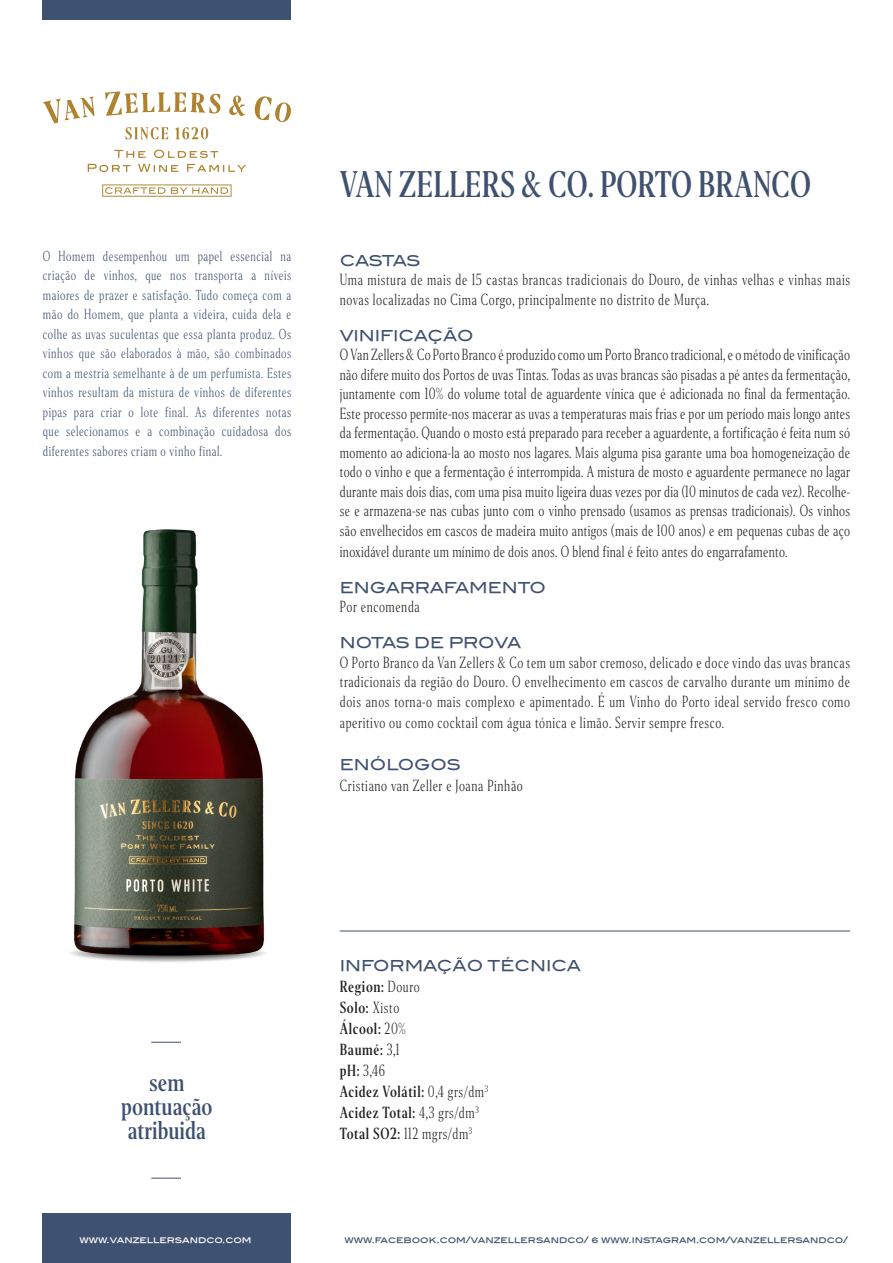
<style>
.page{position:relative;width:893px;height:1263px;background:#fff}
.page>*{position:absolute;margin:0;border:0;box-sizing:border-box;transform-origin:0 0}
.t1{font:500 34.5px "Editor Condensed";color:#3f5170}
.t2{font:500 24px/24px "Editor Condensed";color:#3f5170}
.t3{font:300 15px/19.5px "Editor Condensed";letter-spacing:.04em;color:#231f20;text-align:justify}
.t4{font:500 15px "Editor Condensed";letter-spacing:.04em;color:#231f20}
.t5{font:300 15px "Editor Condensed";letter-spacing:.02em;color:#231f20}
.t6{font:15px "Blair Md ITCTT Medium";letter-spacing:-.01em;color:#3f5170}
.t7{font:300 13.5px/19.5px "Editor Condensed";letter-spacing:.04em;color:#3f5170;text-align:justify}
.t8{font:9px "Blair Md ITCTT Medium";letter-spacing:-.005em;color:#3f5170}
.t9{font:9px "Blair Md ITCTT Medium";letter-spacing:-.005em;color:#fff}
.s1{font-weight:300}
.s2{font-weight:500}
</style>
<div class="page">
<div style="left:43px;top:1213px;width:248px;height:50px;background:#3f5170"></div>
<svg style="left:43px;top:91px;width:248px;height:106px"></svg>
<div style="left:43px;top:0;width:248px;height:19px;background:#3f5170"></div>
<hr style="left:340px;top:931px;width:510px;height:1px;background:#3f5170">
<img style="left:70px;top:529px;width:196px;height:433px">
<hr style="left:151px;top:1042px;width:30px;height:1px;background:#3f5170">
<hr style="left:151px;top:1178px;width:30px;height:1px;background:#3f5170">
<p class="t7" style="left:43px;top:246px;width:250px">O Homem desempenhou um papel essencial na criação de vinhos, que nos transporta a níveis maiores de prazer e satisfação. Tudo começa com a mão do Homem, que planta a videira, cuida dela e colhe as uvas suculentas que essa planta produz. Os vinhos que são elaborados à mão, são combinados com a mestria semelhante à de um perfumista. Estes vinhos resultam da mistura de vinhos de diferentes pipas para criar o lote final. As diferentes notas que selecionamos e a combinação cuidadosa dos diferentes sabores criam o vinho final.</p>
<p class="t1" style="left:340px;top:162px;width:473px">VAN ZELLERS &amp; CO. PORTO BRANCO</p>
<p class="t6" style="left:340px;top:251px;width:82px">CASTAS</p>
<p class="t3" style="left:340px;top:270px;width:512px">Uma mistura de mais de 15 castas brancas tradicionais do Douro, de vinhas velhas e vinhas mais novas localizadas no Cima Corgo, principalmente no distrito de Murça.</p>
<p class="t6" style="left:340px;top:326px;width:135px">VINIFICAÇÃO</p>
<p class="t3" style="left:340px;top:345px;width:512px">O Van Zellers &amp; Co Porto Branco é produzido como um Porto Branco tradicional, e o método de vinificação não difere muito dos Portos de uvas Tintas. Todas as uvas brancas são pisadas a pé antes da fermentação, juntamente com 10% do volume total de aguardente vínica que é adicionada no final da fermentação.<br>Este processo permite-nos macerar as uvas a temperaturas mais frias e por um período mais longo antes da fermentação. Quando o mosto está preparado para receber a aguardente, a fortificação é feita num só momento ao adiciona-la ao mosto nos lagares. Mais alguma pisa garante uma boa homogeneização de todo o vinho e que a fermentação é interrompida. A mistura de mosto e aguardente permanece no lagar durante mais dois dias, com uma pisa muito ligeira duas vezes por dia (10 minutos de cada vez). Recolhe&shy;se e armazena-se nas cubas junto com o vinho prensado (usamos as prensas tradicionais). Os vinhos são envelhecidos em cascos de madeira muito antigos (mais de 100 anos) e em pequenas cubas de aço</p>
<p class="t5" style="left:340px;top:541px;width:449px">inoxidável durante um mínimo de dois anos. O blend final é feito antes do engarrafamento.</p>
<p class="t6" style="left:340px;top:578px;width:207px">ENGARRAFAMENTO</p>
<p class="t3" style="left:340px;top:597px;width:81px">Por encomenda</p>
<p class="t6" style="left:340px;top:634px;width:183px">NOTAS DE PROVA</p>
<p class="t3" style="left:340px;top:652px;width:512px">O Porto Branco da Van Zellers &amp; Co tem um sabor cremoso, delicado e doce vindo das uvas brancas tradicionais da região do Douro. O envelhecimento em cascos de carvalho durante um mínimo de dois anos torna-o mais complexo e apimentado. É um Vinho do Porto ideal servido fresco como</p>
<p class="t3" style="left:340px;top:712px;width:386px">aperitivo ou como cocktail com água tónica e limão. Servir sempre fresco.</p>
<p class="t6" style="left:340px;top:755px;width:123px">ENÓLOGOS</p>
<p class="t3" style="left:340px;top:775px;width:185px">Cristiano van Zeller e Joana Pinhão</p>
<p class="t2" style="left:149px;top:1070px;width:37px">sem</p>
<p class="t2" style="left:121px;top:1094px;width:93px">pontuação atribuida</p>
<p class="t6" style="left:340px;top:956px;width:243px">INFORMAÇÃO TÉCNICA</p>
<p class="t4" style="left:340px;top:976px;width:81px">Region: <span class="s1">Douro</span></p>
<p class="t4" style="left:340px;top:997px;width:61px">Solo: <span class="s1">Xisto</span></p>
<p class="t4" style="left:340px;top:1018px;width:68px">Álcool: <span class="s1">20%</span></p>
<p class="t4" style="left:340px;top:1039px;width:61px">Baumé: <span class="s1">3,1</span></p>
<p class="t3" style="left:340px;top:1061px;width:47px"><span class="s2">pH:</span> 3,46</p>
<p class="t4" style="left:340px;top:1081px;width:150px">Acidez Volátil: <span class="s1">0,4 grs/dm</span><sup>3</sup></p>
<p class="t4" style="left:340px;top:1102px;width:140px">Acidez Total: <span class="s1">4,3 grs/dm</span><sup>3</sup></p>
<p class="t3" style="left:340px;top:1124px;width:134px"><span class="s2">Total SO2:</span> 112 mgrs/dm<sup>3</sup></p>
<p class="t9" style="left:79px;top:1234px;width:174px">www.vanzellersandco.com</p>
<p class="t8" style="left:345px;top:1234px;width:505px">www.facebook.com/vanzellersandco/ | www.instagram.com/vanzellersandco/</p>
</div>
